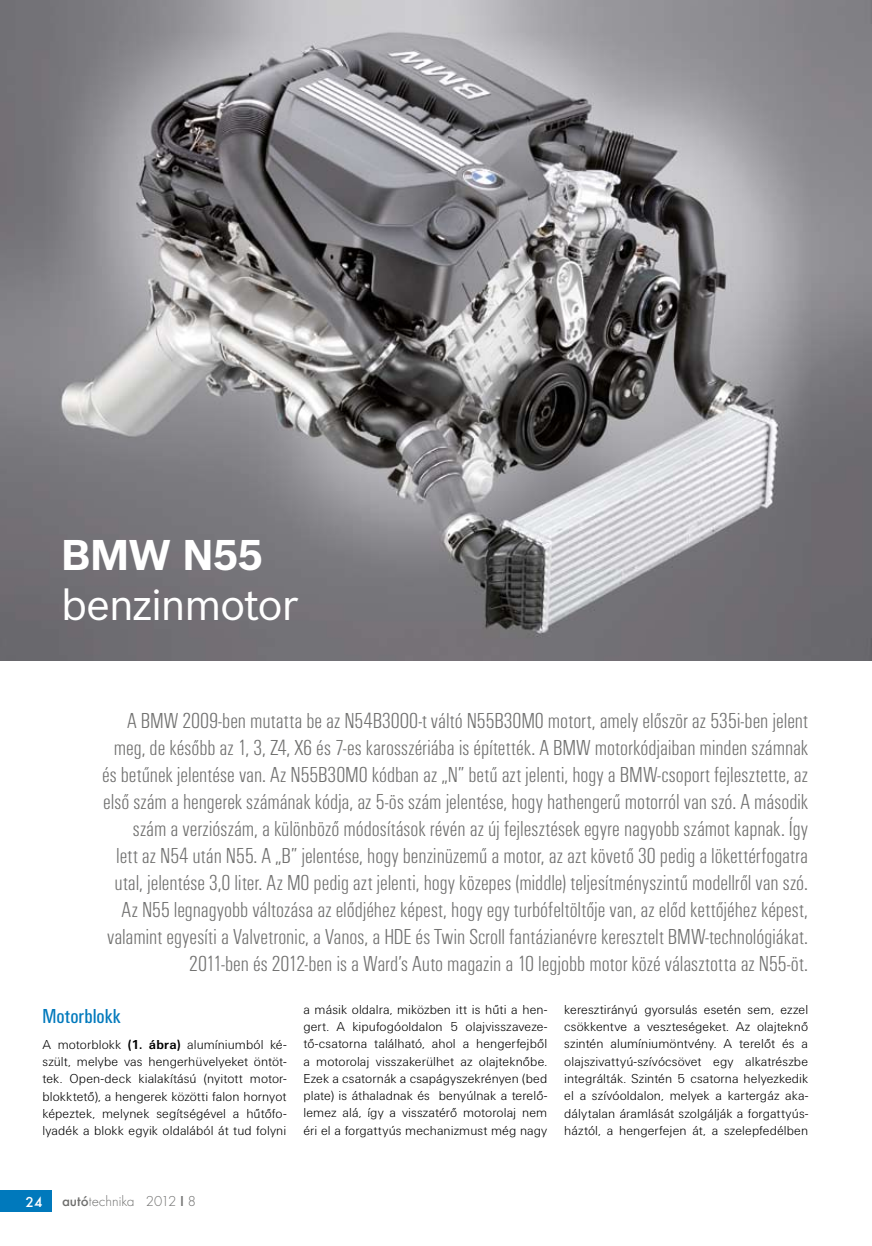
<style>
.page{position:relative;width:872px;height:1246px;background:#fff}
.page>*{position:absolute;margin:0;border:0;box-sizing:border-box;transform-origin:0 0}
.t1{font:42px/49.5px "Bosch Sans East";letter-spacing:-.04em;color:#fff}
.t2{font:22.5px/27px "U001 Con Lig";color:#70706f;text-align:right}
.t3{font:21px "U001 Con";color:#0079bc}
.t4{font:300 15px "Futura TOT";color:#70706f}
.t5{font:500 15px "Futura TOT";color:#fff}
.t6{font:13.5px/17.2px "U001 Lig";letter-spacing:.01em;color:#000;text-align:justify}
.s1{font-weight:700}
.s2{font-family:"U001";font-weight:700}
.s3{font-weight:500}
</style>
<div class="page">
<div style="left:0;top:1191px;width:51px;height:21px;background:#0079bc"></div>
<img style="left:0;top:0;width:872px;height:661px">
<p class="t1" style="left:61px;top:530px;width:239px"><span class="s1">BMW N55 </span>benzinmotor</p>
<p class="t2" style="left:102px;top:708px;width:707px">A BMW 2009-ben mutatta be az N54B30O0-t váltó N55B30M0 motort, amely először az 535i-ben jelent meg, de később az 1, 3, Z4, X6 és 7-es karosszériába is építették. A BMW motorkódjaiban minden számnak és betűnek jelentése van. Az N55B30M0 kódban az „N” betű azt jelenti, hogy a BMW-csoport fejlesztette, az első szám a hengerek számának kódja, az 5-ös szám jelentése, hogy hathengerű motorról van szó. A második szám a verziószám, a különböző módosítások révén az új fejlesztések egyre nagyobb számot kapnak. Így<br>lett az N54 után N55. A „B” jelentése, hogy benzinüzemű a motor, az azt követő 30 pedig a lökettérfogatra utal, jelentése 3,0 liter. Az M0 pedig azt jelenti, hogy közepes (middle) teljesítményszintű modellről van szó.<br>Az N55 legnagyobb változása az elődjéhez képest, hogy egy turbófeltöltője van, az előd kettőjéhez képest, valamint egyesíti a Valvetronic, a Vanos, a HDE és Twin Scroll fantázianévre keresztelt BMW-technológiákat.<br>2011-ben és 2012-ben is a Ward’s Auto magazin a 10 legjobb motor közé választotta az N55-öt.</p>
<p class="t6" style="left:303px;top:1001px;width:245px">a másik oldalra, miközben itt is hűti a hen&shy;gert. A kipufogóoldalon 5 olajvisszaveze&shy;tő-csatorna található, ahol a hengerfejből a motorolaj visszakerülhet az olajteknőbe.<br>Ezek a csatornák a csapágyszekrényen (bed plate) is áthaladnak és benyúlnak a terelő&shy;lemez alá, így a visszatérő motorolaj nem éri el a forgattyús mechanizmust még nagy</p>
<p class="t6" style="left:564px;top:1001px;width:245px">keresztirányú gyorsulás esetén sem, ezzel csökkentve a veszteségeket. Az olajteknő szintén alumíniumöntvény. A terelőt és a olajszivattyú-szívócsövet egy alkatrészbe integrálták. Szintén 5 csatorna helyezkedik el a szívóoldalon, melyek a kartergáz aka&shy;dálytalan áramlását szolgálják a forgattyús&shy;háztól, a hengerfejen át, a szelepfedélben</p>
<p class="t3" style="left:43px;top:1004px;width:80px">Motorblokk</p>
<p class="t6" style="left:43px;top:1036px;width:245px">A motorblokk <span class="s2">(1. ábra)</span> alumíniumból ké&shy;szült, melybe vas hengerhüvelyeket öntöt&shy;tek. Open-deck kialakítású (nyitott motor&shy;blokktető), a hengerek közötti falon hornyot képeztek, melynek segítségével a hűtőfo&shy;lyadék a blokk egyik oldalából át tud folyni</p>
<p class="t5" style="left:26px;top:1193px;width:18px">24</p>
<p class="t4" style="left:62px;top:1193px;width:135px"><span class="s3">autó</span>technika 2012 <span class="s3">I</span> 8</p>
</div>
